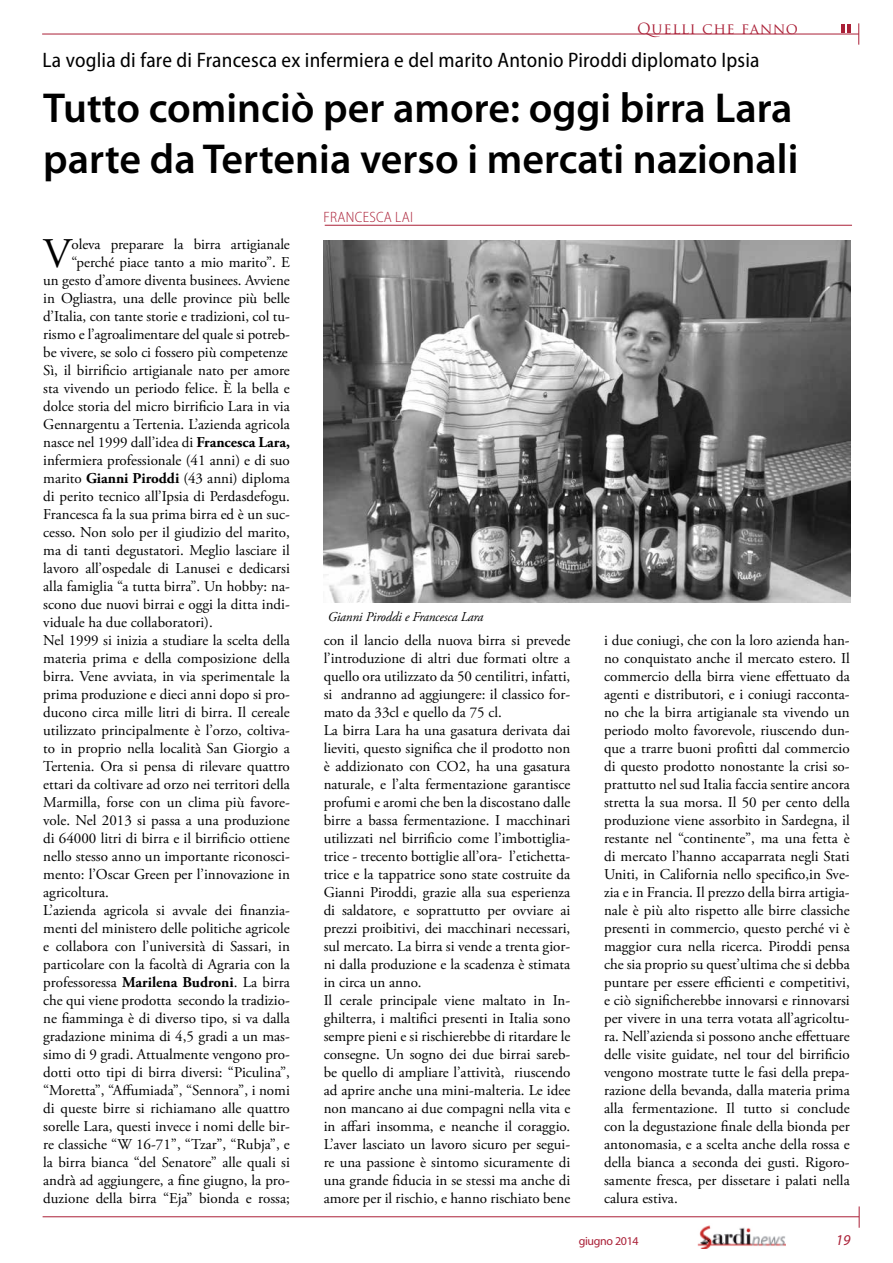
<style>
.page{position:relative;width:893px;height:1263px;background:#fff}
.page>*{position:absolute;margin:0;border:0;box-sizing:border-box;transform-origin:0 0}
.t1{font:42.15px "Adobe Garamond Pro";color:#000}
.t2{font:600 42px/50.4px "Myriad Pro";color:#000}
.t3{font:semi-condensed 21px "Myriad Pro";letter-spacing:.01em;color:#000}
.t4{font:15px/18px "Adobe Garamond Pro";color:#000}
.t5{font:15px "Trajan Pro";letter-spacing:.05em;color:#aa2037}
.t6{font:300 semi-condensed 15px "Myriad Pro";letter-spacing:.02em;color:#aa2037}
.t7{font:italic 15px "Myriad Pro";color:#aa2037}
.t8{font:italic 13.5px "Adobe Garamond Pro";letter-spacing:-.01em;color:#000}
.t9{font:12px "Myriad Pro";letter-spacing:-.025em;color:#aa2037}
.s1{font-weight:700}
</style>
<div class="page">
<hr style="left:42px;top:34px;width:817px;height:1px;background:#aa2037">
<img style="left:698px;top:1225px;width:88px;height:24px">
<svg style="left:858px;top:23px;width:1px;height:22px"></svg>
<svg style="left:859px;top:1206px;width:1px;height:22px"></svg>
<hr style="left:43px;top:1216px;width:816px;height:1px;background:#aa2037">
<svg style="left:841px;top:25px;width:9px;height:8px"></svg>
<hr style="left:325px;top:225px;width:527px;height:1px;background:#aa2037">
<img style="left:324px;top:241px;width:527px;height:362px">
<p class="t5" style="left:637px;top:19px;width:162px">QUELLI CHE FANNO</p>
<h3 class="t3" style="left:43px;top:49px;width:718px">La voglia di fare di Francesca ex infermiera e del marito Antonio Piroddi diplomato Ipsia</h3>
<h2 class="t2" style="left:43px;top:84px;width:757px">Tutto cominciò per amore: oggi birra Lara parte da Tertenia verso i mercati nazionali</h2>
<p class="t6" style="left:324px;top:209px;width:89px">FRANCESCA LAI</p>
<h1 class="t1" style="left:43px;top:228px;width:30px">V</h1>
<p class="t4" style="left:72px;top:235px;width:220px">oleva preparare la birra artigianale</p>
<p class="t4" style="left:72px;top:253px;width:220px">“perché piace tanto a mio marito”. E</p>
<p class="t4" style="left:43px;top:271px;width:248px">un gesto d’amore diventa businees. Avviene</p>
<p class="t4" style="left:43px;top:289px;width:248px">in Ogliastra, una delle province più belle</p>
<p class="t4" style="left:43px;top:307px;width:248px">d’Italia, con tante storie e tradizioni, col tu-</p>
<p class="t4" style="left:43px;top:325px;width:248px">rismo e l’agroalimentare del quale si potreb-</p>
<p class="t4" style="left:43px;top:343px;width:246px">be vivere, se solo ci fossero più competenze</p>
<p class="t4" style="left:43px;top:361px;width:248px">Sì, il birrificio artigianale nato per amore</p>
<p class="t4" style="left:43px;top:379px;width:248px">sta vivendo un periodo felice. È la bella e</p>
<p class="t4" style="left:43px;top:397px;width:248px">dolce storia del micro birrificio Lara in via</p>
<p class="t4" style="left:43px;top:415px;width:248px">Gennargentu a Tertenia. L’azienda agricola</p>
<p class="t4" style="left:43px;top:433px;width:248px">nasce nel 1999 dall’idea di <span class="s1">Francesca Lara,</span></p>
<p class="t4" style="left:43px;top:451px;width:248px">infermiera professionale (41 anni) e di suo</p>
<p class="t4" style="left:43px;top:469px;width:248px">marito <span class="s1">Gianni Piroddi</span> (43 anni) diploma</p>
<p class="t4" style="left:43px;top:487px;width:248px">di perito tecnico all’Ipsia di Perdasdefogu.</p>
<p class="t4" style="left:43px;top:505px;width:248px">Francesca fa la sua prima birra ed è un suc-</p>
<p class="t4" style="left:43px;top:523px;width:248px">cesso. Non solo per il giudizio del marito,</p>
<p class="t4" style="left:43px;top:541px;width:248px">ma di tanti degustatori. Meglio lasciare il</p>
<p class="t4" style="left:43px;top:559px;width:248px">lavoro all’ospedale di Lanusei e dedicarsi</p>
<p class="t4" style="left:43px;top:577px;width:248px">alla famiglia “a tutta birra”. Un hobby: na-</p>
<p class="t4" style="left:43px;top:595px;width:248px">scono due nuovi birrai e oggi la ditta indi-</p>
<p class="t4" style="left:43px;top:613px;width:171px">viduale ha due collaboratori).</p>
<p class="t4" style="left:43px;top:631px;width:248px">Nel 1999 si inizia a studiare la scelta della</p>
<p class="t4" style="left:43px;top:649px;width:248px">materia prima e della composizione della</p>
<p class="t4" style="left:43px;top:667px;width:248px">birra. Vene avviata, in via sperimentale la</p>
<p class="t4" style="left:43px;top:685px;width:248px">prima produzione e dieci anni dopo si pro-</p>
<p class="t4" style="left:43px;top:703px;width:248px">ducono circa mille litri di birra. Il cereale</p>
<p class="t4" style="left:43px;top:721px;width:248px">utilizzato principalmente è l’orzo, coltiva-</p>
<p class="t4" style="left:43px;top:739px;width:248px">to in proprio nella località San Giorgio a</p>
<p class="t4" style="left:43px;top:757px;width:248px">Tertenia. Ora si pensa di rilevare quattro</p>
<p class="t4" style="left:43px;top:775px;width:248px">ettari da coltivare ad orzo nei territori della</p>
<p class="t4" style="left:43px;top:793px;width:248px">Marmilla, forse con un clima più favore-</p>
<p class="t4" style="left:43px;top:811px;width:248px">vole. Nel 2013 si passa a una produzione</p>
<p class="t4" style="left:43px;top:829px;width:248px">di 64000 litri di birra e il birrificio ottiene</p>
<p class="t4" style="left:43px;top:847px;width:248px">nello stesso anno un importante riconosci-</p>
<p class="t4" style="left:43px;top:865px;width:248px">mento: l’Oscar Green per l’innovazione in</p>
<p class="t4" style="left:43px;top:883px;width:67px">agricoltura.</p>
<p class="t4" style="left:43px;top:901px;width:248px">L’azienda agricola si avvale dei finanzia-</p>
<p class="t4" style="left:43px;top:919px;width:248px">menti del ministero delle politiche agricole</p>
<p class="t4" style="left:43px;top:937px;width:248px">e collabora con l’università di Sassari, in</p>
<p class="t4" style="left:43px;top:955px;width:248px">particolare con la facoltà di Agraria con la</p>
<p class="t4" style="left:43px;top:973px;width:248px">professoressa <span class="s1">Marilena Budroni</span>. La birra</p>
<p class="t4" style="left:43px;top:991px;width:248px">che qui viene prodotta secondo la tradizio-</p>
<p class="t4" style="left:43px;top:1009px;width:248px">ne fiamminga è di diverso tipo, si va dalla</p>
<p class="t4" style="left:43px;top:1027px;width:248px">gradazione minima di 4,5 gradi a un mas-</p>
<p class="t4" style="left:43px;top:1045px;width:248px">simo di 9 gradi. Attualmente vengono pro-</p>
<p class="t4" style="left:43px;top:1063px;width:248px">dotti otto tipi di birra diversi: “Piculina”,</p>
<p class="t4" style="left:43px;top:1081px;width:248px">“Moretta”, “Affumiada”, “Sennora”, i nomi</p>
<p class="t4" style="left:43px;top:1099px;width:248px">di queste birre si richiamano alle quattro</p>
<p class="t4" style="left:43px;top:1117px;width:248px">sorelle Lara, questi invece i nomi delle bir-</p>
<p class="t4" style="left:43px;top:1135px;width:248px">re classiche “W 16-71”, “Tzar”, “Rubja”, e</p>
<p class="t4" style="left:43px;top:1153px;width:248px">la birra bianca “del Senatore” alle quali si</p>
<p class="t4" style="left:43px;top:1171px;width:248px">andrà ad aggiungere, a fine giugno, la pro-</p>
<p class="t4" style="left:43px;top:1189px;width:248px">duzione della birra “Eja” bionda e rossa;</p>
<p class="t8" style="left:328px;top:609px;width:157px">Gianni Piroddi e Francesca Lara</p>
<p class="t4" style="left:324px;top:631px;width:248px">con il lancio della nuova birra si prevede l’introduzione di altri due formati oltre a quello ora utilizzato da 50 centilitri, infatti, si andranno ad aggiungere: il classico for&shy;mato da 33cl e quello da 75 cl.<br>La birra Lara ha una gasatura derivata dai lieviti, questo significa che il prodotto non è addizionato con CO2, ha una gasatura naturale, e l’alta fermentazione garantisce profumi e aromi che ben la discostano dalle birre a bassa fermentazione. I macchinari utilizzati nel birrificio come l’imbottiglia&shy;trice - trecento bottiglie all’ora- l’etichetta&shy;trice e la tappatrice sono state costruite da Gianni Piroddi, grazie alla sua esperienza di saldatore, e soprattutto per ovviare ai prezzi proibitivi, dei macchinari necessari, sul mercato. La birra si vende a trenta gior&shy;ni dalla produzione e la scadenza è stimata in circa un anno.<br>Il cerale principale viene maltato in In&shy;ghilterra, i maltifici presenti in Italia sono sempre pieni e si rischierebbe di ritardare le consegne. Un sogno dei due birrai sareb&shy;be quello di ampliare l’attività, riuscendo ad aprire anche una mini-malteria. Le idee non mancano ai due compagni nella vita e in affari insomma, e neanche il coraggio.<br>L’aver lasciato un lavoro sicuro per segui&shy;re una passione è sintomo sicuramente di una grande fiducia in se stessi ma anche di amore per il rischio, e hanno rischiato bene</p>
<p class="t4" style="left:604px;top:631px;width:247px;text-align:justify">i due coniugi, che con la loro azienda han&shy;no conquistato anche il mercato estero. Il commercio della birra viene effettuato da agenti e distributori, e i coniugi racconta&shy;no che la birra artigianale sta vivendo un periodo molto favorevole, riuscendo dun&shy;que a trarre buoni profitti dal commercio di questo prodotto nonostante la crisi so&shy;prattutto nel sud Italia faccia sentire ancora stretta la sua morsa. Il 50 per cento della produzione viene assorbito in Sardegna, il restante nel “continente”, ma una fetta è di mercato l’hanno accaparrata negli Stati Uniti, in California nello specifico,in Sve&shy;zia e in Francia. Il prezzo della birra artigia&shy;nale è più alto rispetto alle birre classiche presenti in commercio, questo perché vi è maggior cura nella ricerca. Piroddi pensa che sia proprio su quest’ultima che si debba puntare per essere efficienti e competitivi, e ciò significherebbe innovarsi e rinnovarsi per vivere in una terra votata all’agricoltu&shy;ra. Nell’azienda si possono anche effettuare delle visite guidate, nel tour del birrificio vengono mostrate tutte le fasi della prepa&shy;razione della bevanda, dalla materia prima alla fermentazione. Il tutto si conclude con la degustazione finale della bionda per antonomasia, e a scelta anche della rossa e della bianca a seconda dei gusti. Rigoro&shy;samente fresca, per dissetare i palati nella calura estiva.</p>
<p class="t9" style="left:579px;top:1235px;width:62px">giugno 2014</p>
<p class="t7" style="left:836px;top:1232px;width:16px">19</p>
</div>
